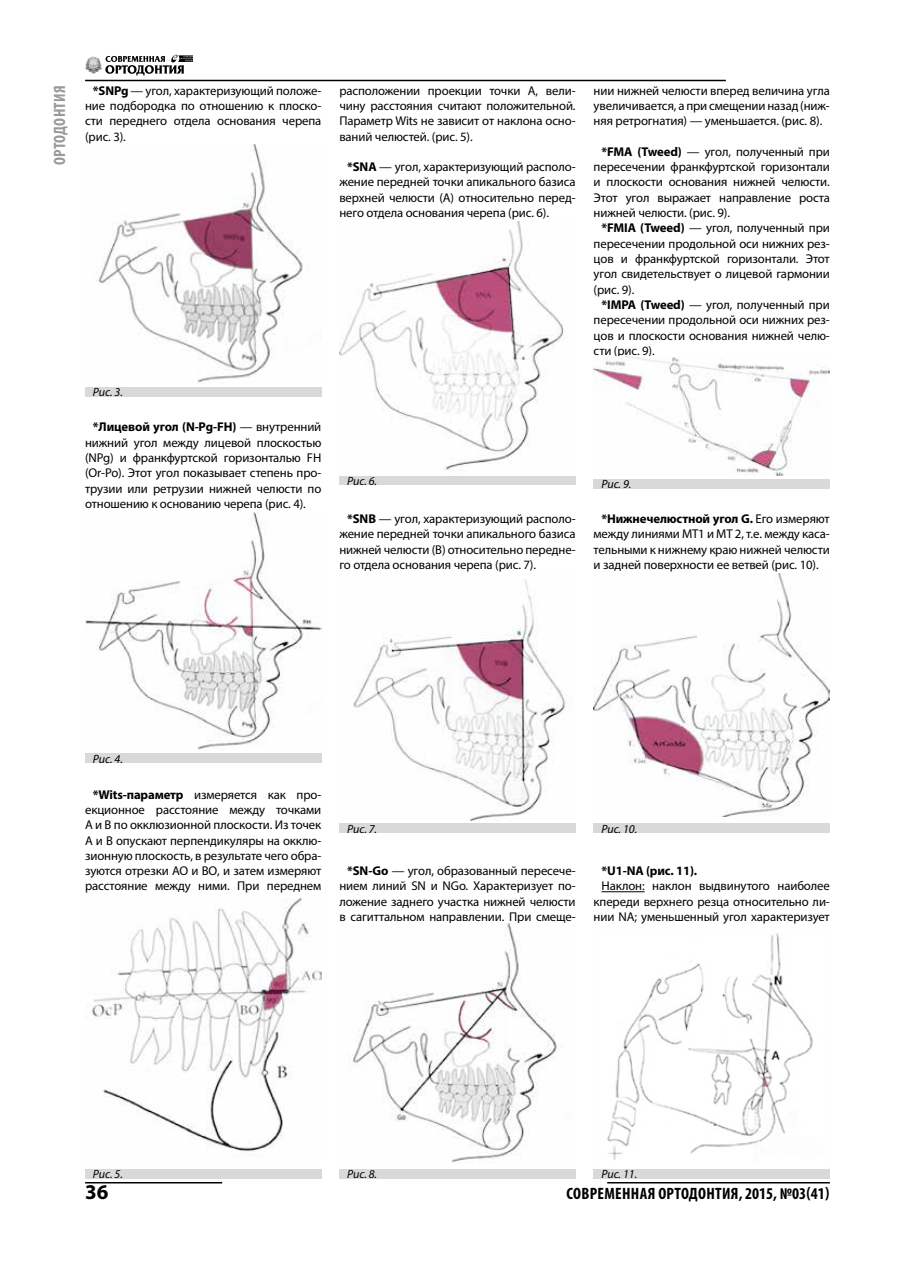
<style>
.page{position:relative;width:915px;height:1276px;background:#fff}
.page>*{position:absolute;margin:0;border:0;box-sizing:border-box;transform-origin:0 0}
.t1{font:700 21px "Myriad Pro";color:#000}
.t2{font:700 condensed 16.5px "Myriad Pro";letter-spacing:.02em;color:#000}
.t3{font:700 condensed 16.5px "Myriad Pro";letter-spacing:.02em;color:#999}
.t4{font:12.75px/15.3px "Myriad Pro";letter-spacing:-.01em;color:#000;text-align:justify}
.t5{font:700 12.75px "Myriad Pro";letter-spacing:-.01em;color:#000}
.t6{font:italic 12px "Myriad Pro";letter-spacing:-.01em;color:#000}
.s1{font-weight:700}
</style>
<div class="page">
<hr style="left:85px;top:80px;width:640px;height:1px;background:#000">
<hr style="left:607px;top:1182px;width:222px;height:1px;background:#000">
<hr style="left:85px;top:1182px;width:137px;height:1px;background:#000">
<svg style="left:105px;top:54px;width:88px;height:22px"></svg>
<img style="left:85px;top:56px;width:16px;height:18px">
<hr style="left:601px;top:891px;width:43px;height:1px;background:#000">
<div style="left:85px;top:387px;width:236px;height:9px;background:#d9d9d9"></div>
<div style="left:85px;top:754px;width:236px;height:9px;background:#d9d9d9"></div>
<div style="left:85px;top:1169px;width:236px;height:9px;background:#d9d9d9"></div>
<div style="left:339px;top:476px;width:236px;height:9px;background:#d9d9d9"></div>
<div style="left:593px;top:479px;width:236px;height:9px;background:#d9d9d9"></div>
<div style="left:593px;top:823px;width:236px;height:9px;background:#d9d9d9"></div>
<div style="left:593px;top:1169px;width:236px;height:9px;background:#d9d9d9"></div>
<div style="left:339px;top:823px;width:236px;height:9px;background:#d9d9d9"></div>
<div style="left:339px;top:1169px;width:236px;height:9px;background:#d9d9d9"></div>
<img style="left:96px;top:145px;width:207px;height:238px">
<img style="left:85px;top:512px;width:236px;height:239px">
<img style="left:86px;top:898px;width:235px;height:254px">
<img style="left:339px;top:221px;width:225px;height:250px">
<img style="left:353px;top:580px;width:213px;height:240px">
<img style="left:349px;top:923px;width:213px;height:240px">
<img style="left:593px;top:357px;width:236px;height:119px">
<img style="left:593px;top:573px;width:236px;height:244px">
<img style="left:607px;top:933px;width:206px;height:227px">
<p class="t3" style="left:49px;top:165px;width:82px;rotate:-90deg">ОРТОДОНТИЯ</p>
<p class="t4" style="left:85px;top:82px;width:238px;text-indent:8px"><span class="s1">*SNPg</span> — угол, характеризующий положе&shy;ние подбородка по отношению к плоско&shy;сти переднего отдела основания черепа (рис. 3).</p>
<p class="t6" style="left:93px;top:384px;width:31px">Рис. 3.</p>
<p class="t4" style="left:85px;top:419px;width:238px;text-indent:8px"><span class="s1">*Лицевой угол (N-Рg-FН)</span> — внутренний нижний угол между лицевой плоскостью (NPg) и франкфуртской горизонталью FН (Оr-Ро). Этот угол показывает степень про&shy;трузии или ретрузии нижней челюсти по отношению к основанию черепа (рис. 4).</p>
<p class="t4" style="left:339px;top:82px;width:238px">расположении проекции точки А, вели&shy;чину расстояния считают положительной.<br>Параметр Wits не зависит от наклона осно&shy;ваний челюстей. (рис. 5).</p>
<p class="t4" style="left:339px;top:159px;width:238px;text-indent:8px"><span class="s1">*SNA</span> — угол, характеризующий располо&shy;жение передней точки апикального базиса верхней челюсти (А) относительно перед&shy;него отдела основания черепа (рис. 6).</p>
<p class="t4" style="left:593px;top:82px;width:238px">нии нижней челюсти вперед величина угла увеличивается, а при смещении назад (ниж&shy;няя ретрогнатия) — уменьшается. (рис. 8).</p>
<p class="t4" style="left:593px;top:144px;width:238px;text-indent:8px"><span class="s1">*FMA (Tweed)</span> — угол, полученный при пересечении франкфуртской горизонтали и плоскости основания нижней челюсти.<br>Этот угол выражает направление роста нижней челюсти. (рис. 9).</p>
<p class="t4" style="left:593px;top:220px;width:238px;text-indent:8px"><span class="s1">*FMIA (Tweed)</span> — угол, полученный при пересечении продольной оси нижних рез&shy;цов и франкфуртской горизонтали. Этот угол свидетельствует о лицевой гармонии (рис. 9).</p>
<p class="t4" style="left:593px;top:297px;width:238px;text-indent:8px"><span class="s1">*IMPA (Tweed)</span> — угол, полученный при пересечении продольной оси нижних рез&shy;цов и плоскости основания нижней челю&shy;сти (рис. 9).</p>
<p class="t6" style="left:347px;top:473px;width:31px">Рис. 6.</p>
<p class="t6" style="left:601px;top:477px;width:31px">Рис. 9.</p>
<p class="t4" style="left:339px;top:511px;width:238px;text-indent:8px"><span class="s1">*SNB</span> — угол, характеризующий располо&shy;жение передней точки апикального базиса нижней челюсти (В) относительно передне&shy;го отдела основания черепа (рис. 7).</p>
<p class="t4" style="left:593px;top:511px;width:238px;text-indent:8px"><span class="s1">*Нижнечелюстной угол G.</span> Его измеряют между линиями MT1 и МТ 2, т.е. между каса&shy;тельными к нижнему краю нижней челюсти и задней поверхности ее ветвей (рис. 10).</p>
<p class="t6" style="left:93px;top:751px;width:31px">Рис. 4.</p>
<p class="t4" style="left:85px;top:786px;width:238px;text-indent:8px"><span class="s1">*Wits-параметр</span> измеряется как про&shy;екционное расстояние между точками А и В по окклюзионной плоскости. Из точек А и В опускают перпендикуляры на окклю&shy;зионную плоскость, в результате чего обра&shy;зуются отрезки АО и ВО, и затем измеряют расстояние между ними. При переднем</p>
<p class="t6" style="left:347px;top:821px;width:31px">Рис. 7.</p>
<p class="t4" style="left:339px;top:863px;width:238px;text-indent:8px"><span class="s1">*SN-Go</span> — угол, образованный пересече&shy;нием линий SN и NGo. Характеризует по&shy;ложение заднего участка нижней челюсти в сагиттальном направлении. При смеще-</p>
<p class="t6" style="left:601px;top:821px;width:37px">Рис. 10.</p>
<p class="t5" style="left:601px;top:862px;width:97px">*U1-NA (рис. 11).</p>
<p class="t4" style="left:593px;top:878px;width:238px;text-indent:8px">Наклон: наклон выдвинутого наиболее кпереди верхнего резца относительно ли&shy;нии NA; уменьшенный угол характеризует</p>
<p class="t6" style="left:93px;top:1166px;width:31px">Рис. 5.</p>
<h1 class="t1" style="left:85px;top:1178px;width:25px">36</h1>
<p class="t6" style="left:347px;top:1166px;width:31px">Рис. 8.</p>
<p class="t6" style="left:601px;top:1166px;width:37px">Рис. 11.</p>
<p class="t2" style="left:566px;top:1182px;width:264px">СОВРЕМЕННАЯ ОРТОДОНТИЯ, 2015, №03(41)</p>
</div>
